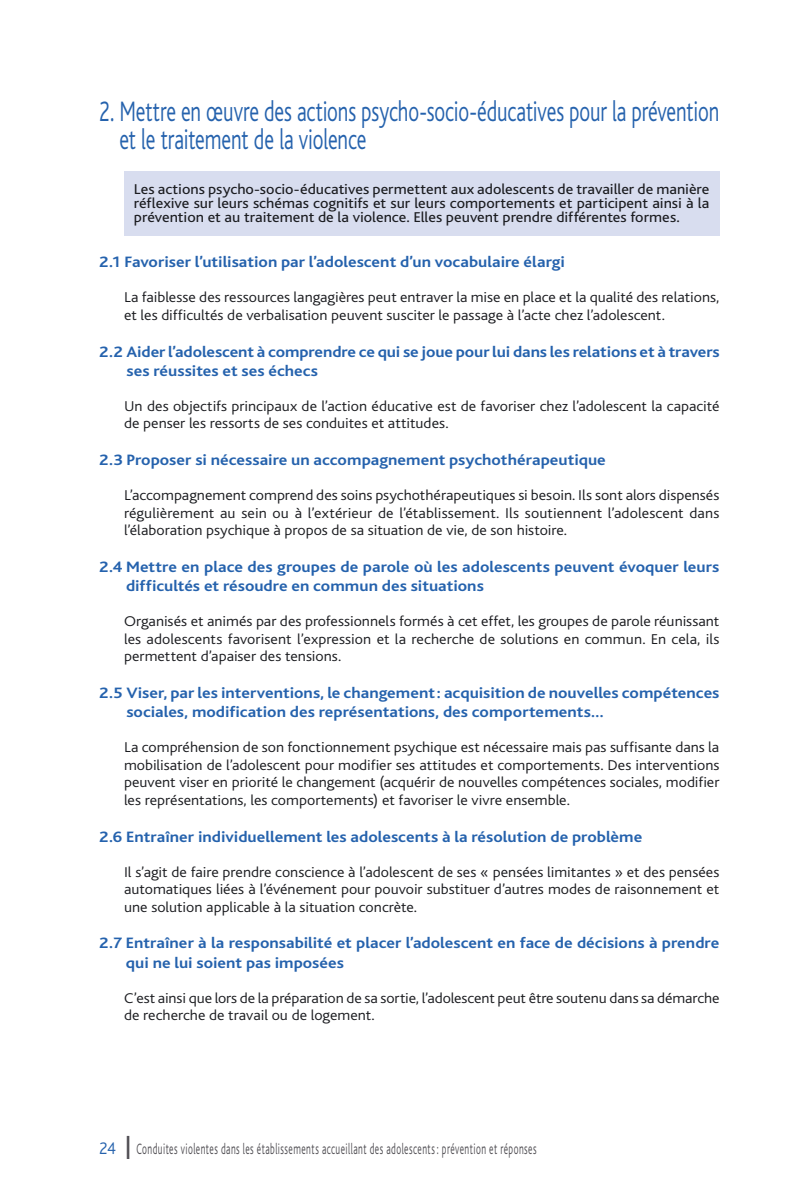
<style>
.page{position:relative;width:794px;height:1191px;background:#fff}
.page>*{position:absolute;margin:0;border:0;box-sizing:border-box;transform-origin:0 0}
.t1{font:300 29.4px/28px "Bliss";letter-spacing:-.005em;color:#2562ad;scale:.71 1}
.t2{font:300 17.5px "Bliss";color:#2562ad;scale:.95 1}
.t3{font:700 15.75px/19.2px "Bliss";color:#2562ad;scale:1.1 1}
.t4{font:300 15.75px "Bliss";letter-spacing:.05em;color:#504e53;scale:.6 1}
.t5{font:300 14.88px/17.5px "Bliss";color:#1b1c20;text-align:justify;scale:1.08 1}
.t6{font:14.88px/14px "Bliss";color:#1b1c20;text-align:justify;scale:1.08 1}
.s1{font-size:35px;color:#504e53}
</style>
<div class="page">
<div style="left:124px;top:171px;width:595px;height:65px;background:#d8ddef"></div>
<h1 class="t1" style="left:119px;top:97px;width:846px;text-indent:-20px">2. Mettre en œuvre des actions psycho-socio-éducatives pour la prévention et le traitement de la violence</h1>
<p class="t6" style="left:134px;top:183px;width:534px">Les actions psycho-socio-éducatives permettent aux adolescents de travailler de manière réflexive sur leurs schémas cognitifs et sur leurs comportements et participent ainsi à la prévention et au traitement de la violence. Elles peuvent prendre différentes formes.</p>
<p class="t3" style="left:99px;top:253px;width:425px">2.1 Favoriser l’utilisation par l’adolescent d’un vocabulaire élargi</p>
<p class="t5" style="left:124px;top:289px;width:553px">La faiblesse des ressources langagières peut entraver la mise en place et la qualité des relations, et les difficultés de verbalisation peuvent susciter le passage à l’acte chez l’adolescent.</p>
<p class="t3" style="left:127px;top:342px;width:541px;text-indent:-27px">2.2 Aider l’adolescent à comprendre ce qui se joue pour lui dans les relations et à travers ses réussites et ses échecs</p>
<p class="t5" style="left:124px;top:397px;width:553px">Un des objectifs principaux de l’action éducative est de favoriser chez l’adolescent la capacité de penser les ressorts de ses conduites et attitudes.</p>
<p class="t3" style="left:99px;top:451px;width:462px">2.3 Proposer si nécessaire un accompagnement psychothérapeutique</p>
<p class="t5" style="left:124px;top:487px;width:553px">L’accompagnement comprend des soins psychothérapeutiques si besoin. Ils sont alors dispensés régulièrement au sein ou à l’extérieur de l’établissement. Ils soutiennent l’adolescent dans l’élaboration psychique à propos de sa situation de vie, de son histoire.</p>
<p class="t3" style="left:126px;top:557px;width:541px;text-indent:-27px">2.4 Mettre en place des groupes de parole où les adolescents peuvent évoquer leurs difficultés et résoudre en commun des situations</p>
<p class="t5" style="left:124px;top:613px;width:553px">Organisés et animés par des professionnels formés à cet effet, les groupes de parole réunissant les adolescents favorisent l’expression et la recherche de solutions en commun. En cela, ils permettent d’apaiser des tensions.</p>
<p class="t3" style="left:126px;top:683px;width:540px;text-indent:-27px">2.5 Viser, par les interventions, le changement: acquisition de nouvelles compétences sociales, modification des représentations, des comportements…</p>
<p class="t5" style="left:124px;top:739px;width:553px">La compréhension de son fonctionnement psychique est nécessaire mais pas suffisante dans la mobilisation de l’adolescent pour modifier ses attitudes et comportements. Des interventions peuvent viser en priorité le changement (acquérir de nouvelles compétences sociales, modifier les représentations, les comportements) et favoriser le vivre ensemble.</p>
<p class="t3" style="left:99px;top:827px;width:495px">2.6 Entraîner individuellement les adolescents à la résolution de problème</p>
<p class="t5" style="left:124px;top:863px;width:553px">Il s’agit de faire prendre conscience à l’adolescent de ses « pensées limitantes » et des pensées automatiques liées à l’événement pour pouvoir substituer d’autres modes de raisonnement et une solution applicable à la situation concrète.</p>
<p class="t3" style="left:126px;top:934px;width:541px;text-indent:-27px">2.7 Entraîner à la responsabilité et placer l’adolescent en face de décisions à prendre qui ne lui soient pas imposées</p>
<p class="t5" style="left:124px;top:989px;width:553px">C’est ainsi que lors de la préparation de sa sortie, l’adolescent peut être soutenu dans sa démarche de recherche de travail ou de logement.</p>
<p class="t2" style="left:99px;top:1138px;width:36px">24 <span class="s1">I</span></p>
<p class="t4" style="left:136px;top:1140px;width:668px">Conduites violentes dans les établissements accueillant des adolescents : prévention et réponses</p>
</div>
